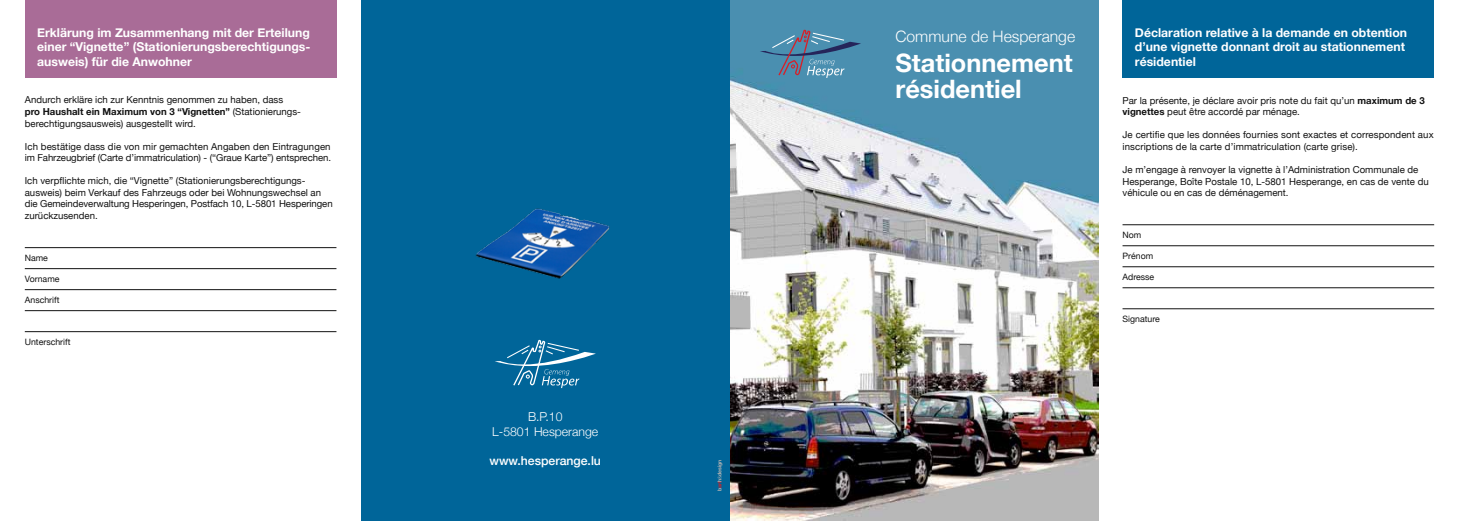
<style>
.page{position:relative;width:1459px;height:521px;background:#fff}
.page>*{position:absolute;margin:0;border:0;box-sizing:border-box;transform-origin:0 0}
.t1{font:700 25.38px/26.2px "Helvetica Neue";color:#fff}
.t2{font:300 15.75px "Helvetica Neue";color:#fff}
.t3{font:700 12.25px/14.7px "Helvetica Neue";color:#fff;text-align:justify}
.t4{font:300 12.25px/14.7px "Helvetica Neue";color:#fff;text-align:center}
.t5{font:500 12.25px "Helvetica Neue";color:#fff}
.t6{font:9.62px/11.5px "Helvetica Neue";color:#121212}
.t7{font:8.75px "Helvetica Neue";color:#121212}
.t8{font:700 5.25px "Helvetica Neue";letter-spacing:-.025em;color:#b8b5b3}
.s1{font-weight:700}
.s2{color:#d81f27}
.s3{font-weight:300}
</style>
<div class="page">
<div style="left:25px;top:0;width:311px;height:77px;background:#a96c97"></div>
<div style="left:1122px;top:0;width:312px;height:77px;background:#006599"></div>
<hr style="left:25px;top:247px;width:311px;height:1px;background:#121212">
<hr style="left:25px;top:268px;width:311px;height:1px;background:#121212">
<hr style="left:25px;top:289px;width:311px;height:1px;background:#121212">
<hr style="left:25px;top:310px;width:311px;height:1px;background:#121212">
<hr style="left:25px;top:331px;width:311px;height:1px;background:#121212">
<hr style="left:1122px;top:224px;width:312px;height:1px;background:#121212">
<hr style="left:1122px;top:245px;width:312px;height:1px;background:#121212">
<hr style="left:1122px;top:266px;width:312px;height:1px;background:#121212">
<hr style="left:1122px;top:287px;width:312px;height:1px;background:#121212">
<hr style="left:1122px;top:308px;width:312px;height:1px;background:#121212">
<img style="left:729px;top:0;width:369px;height:521px">
<svg style="left:760px;top:30px;width:101px;height:48px;background:#5689a8"></svg>
<div style="left:361px;top:0;width:368px;height:521px;background:#006599"></div>
<svg style="left:495px;top:340px;width:101px;height:48px"></svg>
<img style="left:475px;top:208px;width:135px;height:71px">
<p class="t3" style="left:37px;top:25px;width:274px">Erklärung im Zusammenhang mit der Erteilung einer “Vignette” (Stationierungsberechtigungs&shy;ausweis) für die Anwohner</p>
<p class="t3" style="left:1134px;top:25px;width:274px;text-align:left">Déclaration relative à la demande en obtention d’une vignette donnant droit au stationnement résidentiel</p>
<p class="t6" style="left:25px;top:94px;width:277px">Andurch erkläre ich zur Kenntnis genommen zu haben, dass <span class="s1">pro Haushalt ein Maximum von 3 “Vignetten”</span> (Stationierungs&shy;berechtigungsausweis) ausgestellt wird.</p>
<p class="t6" style="left:25px;top:140px;width:308px">Ich bestätige dass die von mir gemachten Angaben den Eintragungen im Fahrzeugbrief (Carte d’immatriculation) - (“Graue Karte”) entsprechen.</p>
<p class="t6" style="left:25px;top:175px;width:309px">Ich verpflichte mich, die “Vignette” (Stationierungsberechtigungs&shy;ausweis) beim Verkauf des Fahrzeugs oder bei Wohnungswechsel an die Gemeindeverwaltung Hesperingen, Postfach 10, L-5801 Hesperingen zurückzusenden.</p>
<p class="t7" style="left:25px;top:253px;width:25px">Name</p>
<p class="t7" style="left:25px;top:274px;width:36px">Vorname</p>
<p class="t7" style="left:25px;top:295px;width:36px">Anschrift</p>
<p class="t7" style="left:25px;top:337px;width:47px">Unterschrift</p>
<h2 class="t2" style="left:895px;top:26px;width:181px">Commune de Hesperange</h2>
<h1 class="t1" style="left:895px;top:49px;width:179px">Stationnement résidentiel</h1>
<p class="t6" style="left:1122px;top:94px;width:304px">Par la présente, je déclare avoir pris note du fait qu’un <span class="s1">maximum de 3 vignettes</span> peut être accordé par ménage.</p>
<p class="t6" style="left:1122px;top:129px;width:313px">Je certifie que les données fournies sont exactes et correspondent aux inscriptions de la carte d’immatriculation (carte grise).</p>
<p class="t6" style="left:1122px;top:164px;width:308px">Je m’engage à renvoyer la vignette à l’Administration Communale de<br>Hesperange, Boîte Postale 10, L-5801 Hesperange, en cas de vente du véhicule ou en cas de déménagement.</p>
<p class="t7" style="left:1122px;top:230px;width:20px">Nom</p>
<p class="t7" style="left:1122px;top:251px;width:32px">Prénom</p>
<p class="t7" style="left:1122px;top:272px;width:33px">Adresse</p>
<p class="t7" style="left:1122px;top:314px;width:39px">Signature</p>
<p class="t4" style="left:492px;top:409px;width:107px">B.P.10<br>L-5801 Hesperange</p>
<p class="t5" style="left:489px;top:453px;width:113px">www.hesperange.lu</p>
<p class="t8" style="left:716px;top:491px;width:33px;rotate:-90deg">b<span class="s2">art</span>h<span class="s3">&amp;</span>design</p>
</div>
